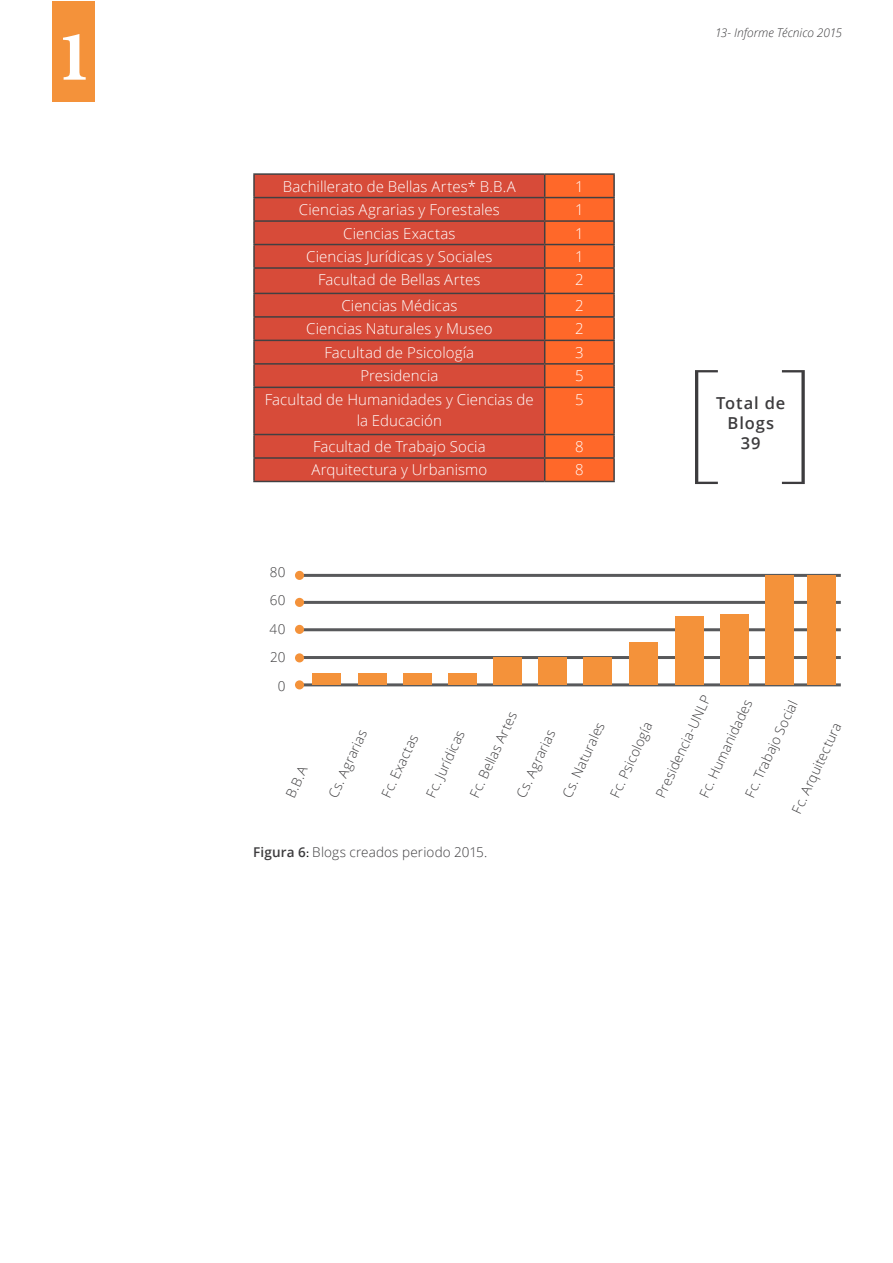
<style>
.page{position:relative;width:893px;height:1263px;background:#fff}
.page>*{position:absolute;margin:0;border:0;box-sizing:border-box;transform-origin:0 0}
.t1{font:700 72px "Minion Pro";color:#fff}
.t2{font:600 16.5px/19.8px "Open Sans";letter-spacing:.05em;color:#3d3c3e;text-align:center}
.t3{font:300 15px/21px "Open Sans";letter-spacing:.005em;color:#fff;text-align:center}
.t4{font:300 13.5px/28.5px "Open Sans";letter-spacing:.01em;color:#3d3c3e;text-align:right}
.t5{font:italic 300 12px "Open Sans";color:#3d3c3e}
.s1{font-weight:600}
.s2{font-family:"Minion Pro";font-weight:400;color:#000}
</style>
<div class="page">
<div style="left:53px;top:2px;width:42px;height:100px;background:#f4923a"></div>
<div style="left:255px;top:175px;width:289px;height:306px;background:#d74b39"></div>
<hr style="left:253px;top:365px;width:2px;height:22px;background:#414042">
<hr style="left:253px;top:459px;width:2px;height:22px;background:#414042">
<hr style="left:253px;top:481px;width:292px;height:1px;background:#414042">
<hr style="left:545px;top:173px;width:70px;height:2px;background:#414042">
<hr style="left:613px;top:175px;width:2px;height:22px;background:#414042">
<hr style="left:253px;top:173px;width:292px;height:2px;background:#414042">
<hr style="left:253px;top:175px;width:2px;height:22px;background:#414042">
<hr style="left:253px;top:197px;width:292px;height:1px;background:#414042">
<hr style="left:253px;top:198px;width:2px;height:22px;background:#414042">
<hr style="left:545px;top:197px;width:70px;height:1px;background:#414042">
<hr style="left:613px;top:198px;width:2px;height:22px;background:#414042">
<hr style="left:545px;top:220px;width:70px;height:2px;background:#414042">
<hr style="left:613px;top:222px;width:2px;height:22px;background:#414042">
<hr style="left:253px;top:220px;width:292px;height:2px;background:#414042">
<hr style="left:253px;top:222px;width:2px;height:22px;background:#414042">
<hr style="left:253px;top:244px;width:292px;height:1px;background:#414042">
<hr style="left:253px;top:245px;width:2px;height:22px;background:#414042">
<hr style="left:545px;top:244px;width:70px;height:1px;background:#414042">
<hr style="left:613px;top:245px;width:2px;height:22px;background:#414042">
<hr style="left:253px;top:267px;width:292px;height:2px;background:#414042">
<hr style="left:253px;top:269px;width:2px;height:24px;background:#414042">
<hr style="left:545px;top:267px;width:70px;height:2px;background:#414042">
<hr style="left:613px;top:269px;width:2px;height:24px;background:#414042">
<hr style="left:545px;top:293px;width:70px;height:1px;background:#414042">
<hr style="left:613px;top:294px;width:2px;height:22px;background:#414042">
<hr style="left:253px;top:293px;width:292px;height:1px;background:#414042">
<hr style="left:253px;top:294px;width:2px;height:22px;background:#414042">
<hr style="left:253px;top:316px;width:292px;height:2px;background:#414042">
<hr style="left:253px;top:318px;width:2px;height:22px;background:#414042">
<hr style="left:545px;top:316px;width:70px;height:2px;background:#414042">
<hr style="left:613px;top:318px;width:2px;height:22px;background:#414042">
<hr style="left:253px;top:387px;width:292px;height:1px;background:#414042">
<hr style="left:253px;top:388px;width:2px;height:46px;background:#414042">
<hr style="left:613px;top:388px;width:2px;height:46px;background:#414042">
<hr style="left:253px;top:434px;width:292px;height:1px;background:#414042">
<hr style="left:253px;top:435px;width:2px;height:22px;background:#414042">
<hr style="left:253px;top:457px;width:292px;height:2px;background:#414042">
<hr style="left:545px;top:434px;width:70px;height:1px;background:#414042">
<hr style="left:613px;top:435px;width:2px;height:22px;background:#414042">
<hr style="left:545px;top:457px;width:70px;height:2px;background:#414042">
<hr style="left:613px;top:459px;width:2px;height:22px;background:#414042">
<hr style="left:545px;top:481px;width:70px;height:1px;background:#414042">
<hr style="left:253px;top:340px;width:292px;height:1px;background:#414042">
<hr style="left:253px;top:341px;width:2px;height:22px;background:#414042">
<hr style="left:253px;top:363px;width:292px;height:2px;background:#414042">
<hr style="left:545px;top:340px;width:70px;height:1px;background:#414042">
<hr style="left:613px;top:341px;width:2px;height:22px;background:#414042">
<hr style="left:545px;top:363px;width:70px;height:2px;background:#414042">
<svg style="left:544px;top:174px;width:70px;height:307px;background:#ea632b"></svg>
<hr style="left:613px;top:365px;width:2px;height:22px;background:#414042">
<hr style="left:545px;top:387px;width:70px;height:1px;background:#414042">
<svg style="left:695px;top:370px;width:23px;height:114px"></svg>
<svg style="left:782px;top:370px;width:23px;height:114px"></svg>
<hr style="left:299px;top:683px;width:542px;height:3px;background:#58595b">
<hr style="left:299px;top:656px;width:542px;height:3px;background:#58595b">
<hr style="left:299px;top:628px;width:542px;height:3px;background:#58595b">
<hr style="left:299px;top:601px;width:542px;height:3px;background:#58595b">
<div style="left:312px;top:673px;width:29px;height:12px;background:#f4923a"></div>
<div style="left:358px;top:673px;width:28px;height:12px;background:#f4923a"></div>
<div style="left:403px;top:673px;width:29px;height:12px;background:#f4923a"></div>
<div style="left:448px;top:673px;width:28px;height:12px;background:#f4923a"></div>
<div style="left:493px;top:657px;width:29px;height:28px;background:#f4923a"></div>
<div style="left:538px;top:657px;width:29px;height:28px;background:#f4923a"></div>
<div style="left:583px;top:657px;width:29px;height:28px;background:#f4923a"></div>
<div style="left:630px;top:642px;width:28px;height:43px;background:#f4923a"></div>
<div style="left:675px;top:617px;width:28px;height:68px;background:#f4923a"></div>
<div style="left:720px;top:614px;width:28px;height:71px;background:#f4923a"></div>
<div style="left:295px;top:680px;width:9px;height:9px;background:#f4923a;border-radius:50%"></div>
<div style="left:295px;top:653px;width:9px;height:9px;background:#f4923a;border-radius:50%"></div>
<div style="left:295px;top:625px;width:9px;height:9px;background:#f4923a;border-radius:50%"></div>
<div style="left:295px;top:598px;width:9px;height:9px;background:#f4923a;border-radius:50%"></div>
<hr style="left:299px;top:574px;width:542px;height:3px;background:#58595b">
<div style="left:295px;top:571px;width:9px;height:9px;background:#f4923a;border-radius:50%"></div>
<div style="left:807px;top:575px;width:28px;height:110px;background:#f4923a"></div>
<div style="left:765px;top:575px;width:28px;height:110px;background:#f4923a"></div>
<h1 class="t1" style="left:56px;top:6px;width:37px">1</h1>
<p class="t3" style="left:283px;top:175px;width:235px">Bachillerato de Bellas Artes* B.B.A</p>
<p class="t3" style="left:575px;top:175px;width:10px">1</p>
<p class="t3" style="left:299px;top:199px;width:202px">Ciencias Agrarias y Forestales</p>
<p class="t3" style="left:575px;top:199px;width:10px">1</p>
<p class="t3" style="left:343px;top:222px;width:114px">Ciencias Exactas</p>
<p class="t3" style="left:575px;top:222px;width:10px">1</p>
<p class="t3" style="left:306px;top:246px;width:188px">Ciencias Jurídicas y Sociales</p>
<p class="t3" style="left:575px;top:246px;width:10px">1</p>
<p class="t3" style="left:318px;top:269px;width:164px">Facultad de Bellas Artes</p>
<p class="t3" style="left:575px;top:269px;width:10px">2</p>
<p class="t3" style="left:341px;top:295px;width:118px">Ciencias Médicas</p>
<p class="t3" style="left:575px;top:295px;width:10px">2</p>
<p class="t3" style="left:306px;top:318px;width:188px">Ciencias Naturales y Museo</p>
<p class="t3" style="left:575px;top:318px;width:10px">2</p>
<p class="t3" style="left:325px;top:341px;width:151px">Facultad de Psicología</p>
<p class="t3" style="left:575px;top:341px;width:10px">3</p>
<p class="t3" style="left:360px;top:365px;width:80px">Presidencia</p>
<p class="t3" style="left:575px;top:365px;width:10px">5</p>
<p class="t3" style="left:265px;top:388px;width:270px">Facultad de Humanidades y Ciencias de la Educación</p>
<p class="t3" style="left:575px;top:388px;width:10px">5</p>
<p class="t3" style="left:313px;top:436px;width:174px">Facultad de Trabajo Socia</p>
<p class="t3" style="left:575px;top:436px;width:10px">8</p>
<p class="t3" style="left:311px;top:459px;width:177px">Arquitectura y Urbanismo</p>
<p class="t3" style="left:575px;top:459px;width:10px">8</p>
<p class="t4" style="left:270px;top:557px;width:17px">80<br>60<br>40<br>20<br>0</p>
<p class="t5" style="left:715px;top:24px;width:128px">13- Informe Técnico 2015</p>
<p class="t2" style="left:716px;top:393px;width:71px">Total de<br>Blogs<br>39</p>
<p class="t4" style="left:277px;top:790px;width:34px;rotate:-65deg">B.B.A</p>
<p class="t4" style="left:646px;top:790px;width:112px;rotate:-65deg">Presidencia-UNLP</p>
<p class="t4" style="left:690px;top:790px;width:108px;rotate:-65deg">Fc. Humanidades</p>
<p class="t4" style="left:736px;top:790px;width:107px;rotate:-65deg">Fc. Trabajo Social</p>
<p class="t4" style="left:460px;top:790px;width:95px;rotate:-65deg">Fc. Bellas Artes</p>
<p class="t4" style="left:507px;top:790px;width:74px;rotate:-65deg">Cs. Agrarias</p>
<p class="t4" style="left:553px;top:790px;width:83px;rotate:-65deg">Cs. Naturales</p>
<p class="t4" style="left:601px;top:790px;width:83px;rotate:-65deg">Fc. Psicología</p>
<p class="t4" style="left:783px;top:806px;width:100px;rotate:-65deg">Fc. Arquitectura</p>
<p class="t4" style="left:319px;top:790px;width:74px;rotate:-65deg">Cs. Agrarias</p>
<p class="t4" style="left:372px;top:790px;width:70px;rotate:-65deg">Fc. Exactas</p>
<p class="t4" style="left:417px;top:790px;width:74px;rotate:-65deg">Fc. Jurídicas</p>
<p class="t4" style="left:253px;top:838px;width:236px"><span class="s1">Figura 6</span><span class="s2">:</span> Blogs creados periodo 2015.</p>
</div>
